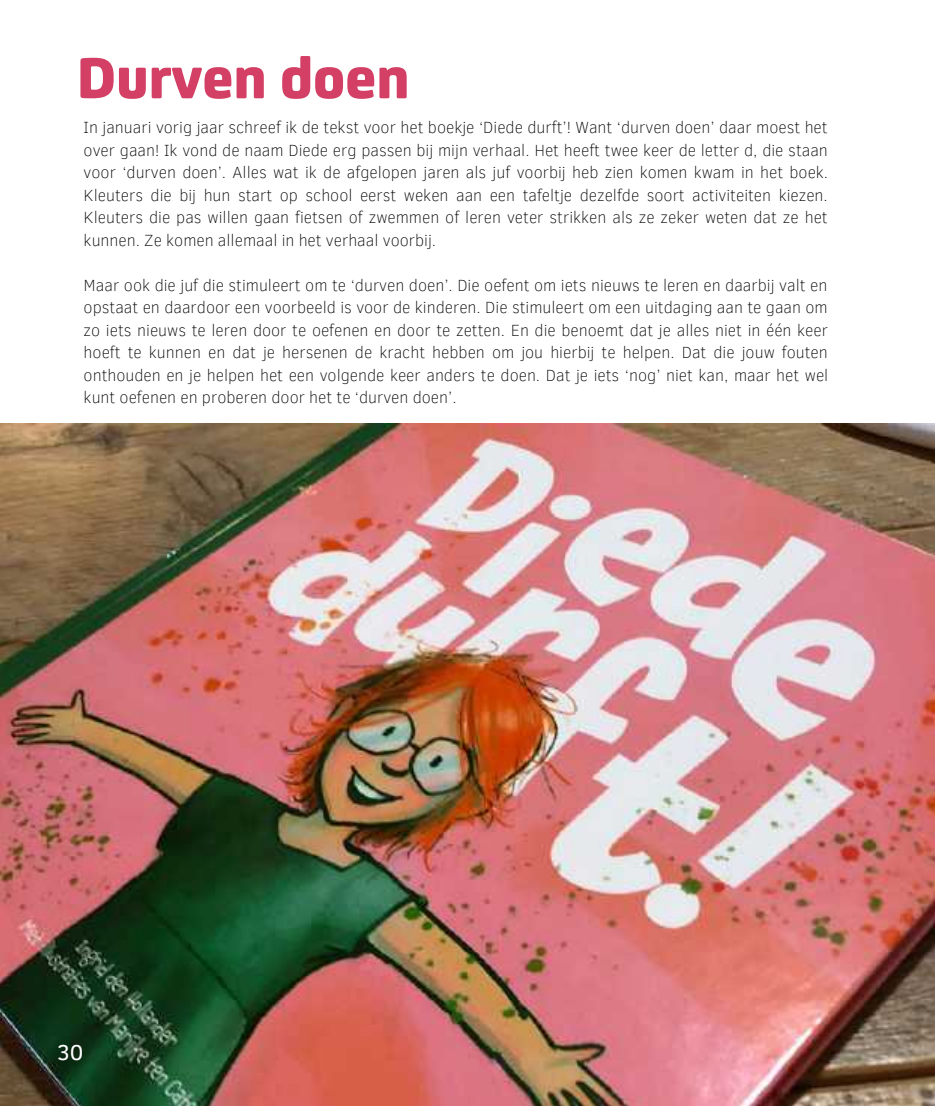
<style>
.page{position:relative;width:935px;height:1106px;background:#fff}
.page>*{position:absolute;margin:0;border:0;box-sizing:border-box;transform-origin:0 0}
.t1{font:800 62.55px "FS Joey";color:#d43f65}
.t2{font:22.2px "Clear Sans";color:#fff}
.t3{font:100 16.5px/22.5px "Clear Sans";color:#000;text-align:justify}
</style>
<div class="page">
<img style="left:0;top:424px;width:935px;height:682px">
<h1 class="t1" style="left:76px;top:40px;width:334px">Durven doen</h1>
<p class="t3" style="left:84px;top:115px;width:746px">In januari vorig jaar schreef ik de tekst voor het boekje ‘Diede durft’! Want ‘durven doen’ daar moest het over gaan! Ik vond de naam Diede erg passen bij mijn verhaal. Het heeft twee keer de letter d, die staan voor ‘durven doen’. Alles wat ik de afgelopen jaren als juf voorbij heb zien komen kwam in het boek.<br>Kleuters die bij hun start op school eerst weken aan een tafeltje dezelfde soort activiteiten kiezen.<br>Kleuters die pas willen gaan fietsen of zwemmen of leren veter strikken als ze zeker weten dat ze het kunnen. Ze komen allemaal in het verhaal voorbij.</p>
<p class="t3" style="left:84px;top:273px;width:746px">Maar ook die juf die stimuleert om te ‘durven doen’. Die oefent om iets nieuws te leren en daarbij valt en opstaat en daardoor een voorbeeld is voor de kinderen. Die stimuleert om een uitdaging aan te gaan om zo iets nieuws te leren door te oefenen en door te zetten. En die benoemt dat je alles niet in één keer hoeft te kunnen en dat je hersenen de kracht hebben om jou hierbij te helpen. Dat die jouw fouten onthouden en je helpen het een volgende keer anders te doen. Dat je iets ‘nog’ niet kan, maar het wel kunt oefenen en proberen door het te ‘durven doen’.</p>
<h2 class="t2" style="left:57px;top:1036px;width:28px">30</h2>
</div>
